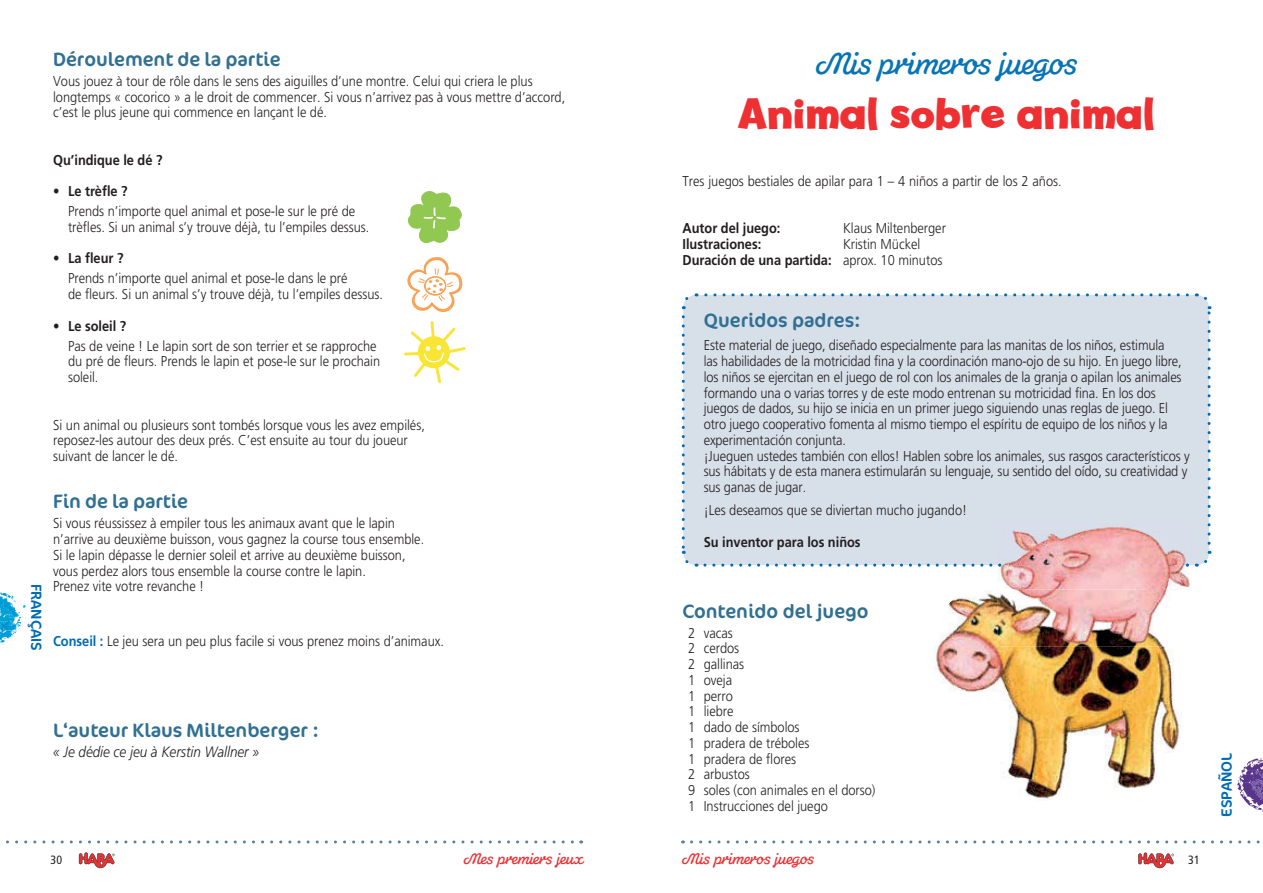
<style>
.page{position:relative;width:1263px;height:893px;background:#fff}
.page>*{position:absolute;margin:0;border:0;box-sizing:border-box;transform-origin:0 0}
.t1{font:700 45px "Billy";color:#ee3033}
.t2{font:30px "Susa";color:#0674b5}
.t3{font:19.5px "Cocon";color:#317093}
.t4{font:15px "Susa";color:#ee3033}
.t5{font:italic 300 15px "Frutiger LT";color:#231f20;scale:.9 1}
.t6{font:15px "Cocon";color:#006bb4}
.t7{font:300 14.25px/15.8px "Frutiger LT";color:#231f20;scale:.9 1}
.t8{font:700 14.25px "Frutiger LT";color:#231f20;scale:.9 1}
.t9{font:condensed 12px "Frutiger LT";color:#231f20}
.s1{font-weight:700;color:#006bb4}
.s2{font-weight:700}
</style>
<div class="page">
<svg style="left:6px;top:840px;width:576px;height:3px"></svg>
<svg style="left:691px;top:840px;width:569px;height:3px"></svg>
<svg style="left:1138px;top:852px;width:36px;height:16px"></svg>
<svg style="left:79px;top:852px;width:36px;height:16px"></svg>
<div style="left:683px;top:295px;width:526px;height:270px;background:#d7dfe9;border-radius:13px"></div>
<svg style="left:703px;top:564px;width:290px;height:3px"></svg>
<svg style="left:682px;top:317px;width:15px;height:250px"></svg>
<svg style="left:1196px;top:551px;width:16px;height:16px"></svg>
<svg style="left:1196px;top:293px;width:14px;height:250px"></svg>
<svg style="left:681px;top:293px;width:506px;height:16px"></svg>
<svg style="left:1237px;top:758px;width:26px;height:54px"></svg>
<svg style="left:0;top:592px;width:26px;height:51px"></svg>
<svg style="left:408px;top:191px;width:54px;height:52px"></svg>
<svg style="left:404px;top:257px;width:62px;height:127px"></svg>
<img style="left:934px;top:590px;width:248px;height:211px">
<img style="left:998px;top:526px;width:194px;height:64px">
<img style="left:998px;top:564px;width:191px;height:3px">
<img style="left:998px;top:589px;width:184px;height:57px">
<p class="t6" style="left:42px;top:583px;width:69px;rotate:90deg">FRANÇAIS</p>
<h3 class="t3" style="left:53px;top:52px;width:229px">Déroulement de la partie</h3>
<p class="t7" style="left:53px;top:74px;width:571px">Vous jouez à tour de rôle dans le sens des aiguilles d’une montre. Celui qui criera le plus longtemps « cocorico » a le droit de commencer. Si vous n’arrivez pas à vous mettre d’accord, c’est le plus jeune qui commence en lançant le dé.</p>
<p class="t8" style="left:53px;top:153px;width:123px">Qu’indique le dé ?</p>
<p class="t8" style="left:53px;top:184px;width:84px">• Le trèfle ?</p>
<p class="t7" style="left:68px;top:204px;width:336px">Prends n’importe quel animal et pose-le sur le pré de trèfles. Si un animal s’y trouve déjà, tu l’empiles dessus.</p>
<p class="t8" style="left:53px;top:252px;width:80px">• La fleur ?</p>
<p class="t7" style="left:68px;top:271px;width:351px">Prends n’importe quel animal et pose-le dans le pré<br>de fleurs. Si un animal s’y trouve déjà, tu l’empiles dessus.</p>
<p class="t8" style="left:53px;top:319px;width:83px">• Le soleil ?</p>
<p class="t7" style="left:68px;top:339px;width:348px">Pas de veine ! Le lapin sort de son terrier et se rapproche du pré de fleurs. Prends le lapin et pose-le sur le prochain soleil.</p>
<p class="t7" style="left:53px;top:417px;width:415px">Si un animal ou plusieurs sont tombés lorsque vous les avez empilés, reposez-les autour des deux prés. C’est ensuite au tour du joueur suivant de lancer le dé.</p>
<h3 class="t3" style="left:53px;top:494px;width:137px">Fin de la partie</h3>
<p class="t7" style="left:53px;top:516px;width:414px">Si vous réussissez à empiler tous les animaux avant que le lapin n’arrive au deuxième buisson, vous gagnez la course tous ensemble.<br>Si le lapin dépasse le dernier soleil et arrive au deuxième buisson, vous perdez alors tous ensemble la course contre le lapin.<br>Prenez vite votre revanche !</p>
<p class="t7" style="left:53px;top:634px;width:436px"><span class="s1">Conseil :</span> Le jeu sera un peu plus facile si vous prenez moins d’animaux.</p>
<h3 class="t3" style="left:53px;top:723px;width:267px">L‘auteur Klaus Miltenberger :</h3>
<p class="t5" style="left:53px;top:745px;width:230px">« Je dédie ce jeu à Kerstin Wallner »</p>
<h2 class="t2" style="left:815px;top:46px;width:263px">Mis primeros juegos</h2>
<h1 class="t1" style="left:737px;top:86px;width:419px">Animal sobre animal</h1>
<p class="t7" style="left:682px;top:174px;width:423px">Tres juegos bestiales de apilar para 1 – 4 niños a partir de los 2 años.</p>
<p class="t8" style="left:682px;top:221px;width:110px">Autor del juego:</p>
<p class="t7" style="left:843px;top:221px;width:116px">Klaus Miltenberger</p>
<p class="t8" style="left:682px;top:237px;width:89px">Ilustraciones:</p>
<p class="t7" style="left:682px;top:237px;width:290px;text-indent:161px">Kristin Mückel<br><span class="s2">Duración de una partida:</span> aprox. 10 minutos</p>
<h3 class="t3" style="left:704px;top:313px;width:158px">Queridos padres:</h3>
<p class="t7" style="left:704px;top:338px;width:541px">Este material de juego, diseñado especialmente para las manitas de los niños, estimula<br>las habilidades de la motricidad fina y la coordinación mano-ojo de su hijo. En juego libre, los niños se ejercitan en el juego de rol con los animales de la granja o apilan los animales formando una o varias torres y de este modo entrenan su motricidad fina. En los dos juegos de dados, su hijo se inicia en un primer juego siguiendo unas reglas de juego. El otro juego cooperativo fomenta al mismo tiempo el espíritu de equipo de los niños y la experimentación conjunta.<br>¡Jueguen ustedes también con ellos! Hablen sobre los animales, sus rasgos característicos y sus hábitats y de esta manera estimularán su lenguaje, su sentido del oído, su creatividad y sus ganas de jugar.</p>
<p class="t7" style="left:704px;top:503px;width:294px">¡Les deseamos que se diviertan mucho jugando!</p>
<p class="t8" style="left:704px;top:535px;width:176px">Su inventor para los niños</p>
<h3 class="t3" style="left:682px;top:604px;width:188px">Contenido del juego</h3>
<p class="t7" style="left:688px;top:626px;width:210px">2 vacas<br>2 cerdos<br>2 gallinas<br>1 oveja<br>1 perro<br>1 liebre<br>1 dado de símbolos<br>1 pradera de tréboles<br>1 pradera de flores<br>2 arbustos<br>9 soles (con animales en el dorso)<br>1 Instrucciones del juego</p>
<p class="t9" style="left:51px;top:854px;width:13px">30</p>
<p class="t4" style="left:463px;top:850px;width:121px">Mes premiers jeux</p>
<p class="t4" style="left:682px;top:850px;width:133px">Mis primeros juegos</p>
<p class="t9" style="left:1188px;top:854px;width:13px">31</p>
<p class="t6" style="left:1221px;top:817px;width:65px;rotate:-90deg">ESPAÑOL</p>
</div>
